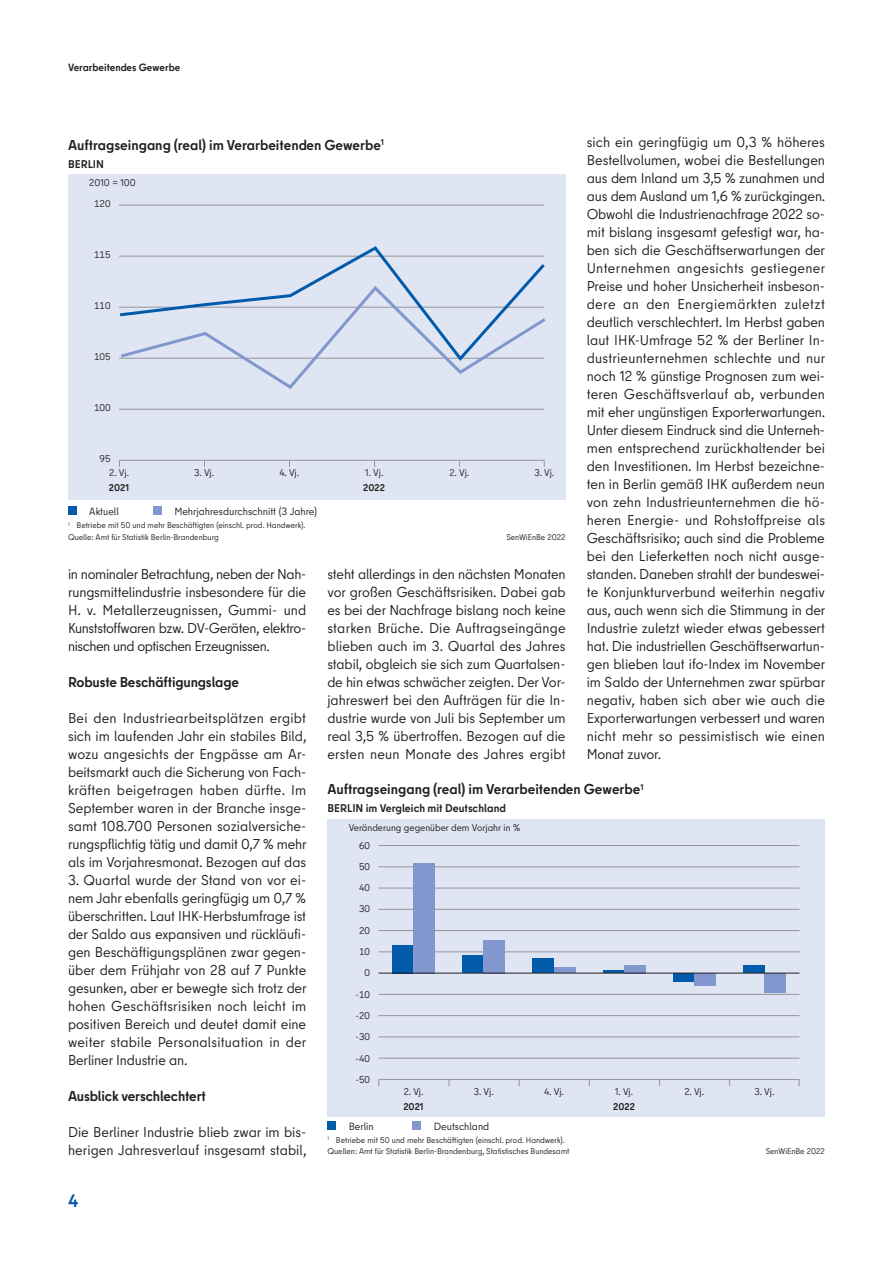
<style>
.page{position:relative;width:893px;height:1263px;background:#fff}
.page>*{position:absolute;margin:0;border:0;box-sizing:border-box;transform-origin:0 0}
.t1{font:700 18px "Berlin Type";color:#015aaa}
.Neu_Fließtext{font:14.25px/18px "Berlin Type";color:#231f20;text-align:justify}
.Neu_Über_2{font:700 14.25px "Berlin Type";letter-spacing:-.005em;color:#231f20}
.t2{font:700 11.25px "Berlin Type";color:#231f20}
.t3{font:10.5px "Berlin Type";color:#231f20}
.t4{font:700 10.5px "Berlin Type";color:#231f20}
.t5{font:9.75px/21.3px "Berlin Type";color:#231f20}
.t6{font:700 9.75px "Berlin Type";color:#231f20}
.t7{font:8.25px/11.2px "Berlin Type";color:#231f20}
</style>
<div class="page">
<div style="left:68px;top:174px;width:498px;height:325px;background:#e0e5f3"></div>
<hr style="left:119px;top:460px;width:425px;height:1px;background:#939598">
<hr style="left:119px;top:409px;width:425px;height:1px;background:#939598">
<hr style="left:119px;top:205px;width:425px;height:1px;background:#939598">
<div style="left:68px;top:506px;width:9px;height:9px;background:#015aaa"></div>
<div style="left:153px;top:506px;width:9px;height:9px;background:#8197cd"></div>
<svg style="left:249px;top:363px;width:229px;height:26px"></svg>
<svg style="left:119px;top:246px;width:427px;height:117px"></svg>
<div style="left:327px;top:819px;width:498px;height:297px;background:#e0e5f3"></div>
<hr style="left:378px;top:1079px;width:421px;height:1px;background:#939598">
<hr style="left:378px;top:1058px;width:421px;height:1px;background:#939598">
<hr style="left:378px;top:1036px;width:421px;height:1px;background:#939598">
<hr style="left:378px;top:1015px;width:421px;height:1px;background:#939598">
<hr style="left:378px;top:994px;width:421px;height:1px;background:#939598">
<hr style="left:378px;top:951px;width:421px;height:1px;background:#939598">
<hr style="left:378px;top:930px;width:421px;height:1px;background:#939598">
<hr style="left:378px;top:909px;width:421px;height:1px;background:#939598">
<hr style="left:378px;top:888px;width:421px;height:1px;background:#939598">
<hr style="left:378px;top:866px;width:421px;height:1px;background:#939598">
<hr style="left:378px;top:845px;width:421px;height:1px;background:#939598">
<div style="left:327px;top:1121px;width:9px;height:9px;background:#015aaa"></div>
<div style="left:412px;top:1121px;width:9px;height:9px;background:#8197cd"></div>
<div style="left:392px;top:945px;width:22px;height:28px;background:#015aaa"></div>
<div style="left:463px;top:956px;width:21px;height:17px;background:#015aaa"></div>
<div style="left:533px;top:958px;width:21px;height:15px;background:#015aaa"></div>
<hr style="left:603px;top:970px;width:21px;height:3px;background:#015aaa">
<div style="left:743px;top:965px;width:21px;height:8px;background:#015aaa"></div>
<div style="left:673px;top:973px;width:21px;height:8px;background:#015aaa"></div>
<div style="left:414px;top:863px;width:21px;height:110px;background:#8197cd"></div>
<div style="left:484px;top:940px;width:21px;height:33px;background:#8197cd"></div>
<div style="left:554px;top:967px;width:21px;height:6px;background:#8197cd"></div>
<div style="left:624px;top:965px;width:21px;height:8px;background:#8197cd"></div>
<div style="left:694px;top:973px;width:22px;height:13px;background:#8197cd"></div>
<div style="left:764px;top:973px;width:22px;height:19px;background:#8197cd"></div>
<hr style="left:378px;top:973px;width:421px;height:1px;background:#231f20">
<p class="t4" style="left:68px;top:61px;width:114px">Verarbeitendes Gewerbe</p>
<p class="Neu_Fließtext" style="left:587px;top:133px;width:240px">sich ein geringfügig um 0,3 % höheres Bestellvolumen, wobei die Bestellungen aus dem Inland um 3,5 % zunahmen und aus dem Ausland um 1,6 % zurückgingen.<br>Obwohl die Industrienachfrage 2022 so&shy;mit bislang insgesamt gefestigt war, ha&shy;ben sich die Geschäftserwartungen der Unternehmen angesichts gestiegener Preise und hoher Unsicherheit insbeson&shy;dere an den Energiemärkten zuletzt deutlich verschlechtert. Im Herbst gaben laut IHK-Umfrage 52 % der Berliner In&shy;dustrieunternehmen schlechte und nur noch 12 % günstige Prognosen zum wei&shy;teren Geschäftsverlauf ab, verbunden mit eher ungünstigen Exporterwartungen.<br>Unter diesem Eindruck sind die Unterneh&shy;men entsprechend zurückhaltender bei den Investitionen. Im Herbst bezeichne&shy;ten in Berlin gemäß IHK außerdem neun von zehn Industrieunternehmen die hö&shy;heren Energie- und Rohstoffpreise als Geschäftsrisiko; auch sind die Probleme bei den Lieferketten noch nicht ausge&shy;standen. Daneben strahlt der bundeswei&shy;te Konjunkturverbund weiterhin negativ aus, auch wenn sich die Stimmung in der Industrie zuletzt wieder etwas gebessert hat. Die industriellen Geschäftserwartun&shy;gen blieben laut ifo-Index im November im Saldo der Unternehmen zwar spürbar negativ, haben sich aber wie auch die Exporterwartungen verbessert und waren nicht mehr so pessimistisch wie einen Monat zuvor.</p>
<p class="Neu_Über_2" style="left:68px;top:136px;width:318px">Auftragseingang (real) im Verarbeitenden Gewerbe<sup>1</sup></p>
<p class="t2" style="left:68px;top:156px;width:38px">BERLIN</p>
<p class="t5" style="left:89px;top:172px;width:48px">2010 = 100</p>
<p class="t5" style="left:94px;top:193px;width:18px">120</p>
<p class="t5" style="left:94px;top:244px;width:18px">115</p>
<p class="t5" style="left:94px;top:295px;width:18px">110</p>
<p class="t5" style="left:94px;top:346px;width:18px">105</p>
<p class="t5" style="left:94px;top:397px;width:18px">100</p>
<p class="t5" style="left:100px;top:448px;width:12px">95</p>
<p class="t5" style="left:109px;top:462px;width:21px">2. Vj.</p>
<p class="t5" style="left:194px;top:462px;width:21px">3. Vj.</p>
<p class="t5" style="left:279px;top:462px;width:21px">4. Vj.</p>
<p class="t5" style="left:365px;top:462px;width:20px">1. Vj.</p>
<p class="t5" style="left:449px;top:462px;width:21px">2. Vj.</p>
<p class="t5" style="left:534px;top:462px;width:21px">3. Vj.</p>
<p class="t6" style="left:109px;top:481px;width:22px">2021</p>
<p class="t6" style="left:363px;top:481px;width:23px">2022</p>
<p class="t3" style="left:89px;top:505px;width:31px">Aktuell</p>
<p class="t3" style="left:174px;top:505px;width:144px">Mehrjahresdurchschnitt (3 Jahre)</p>
<p class="t7" style="left:68px;top:520px;width:239px"><sup>1</sup> Betriebe mit 50 und mehr Beschäftigten (einschl. prod. Handwerk).<br>Quelle: Amt für Statistik Berlin-Brandenburg</p>
<p class="t7" style="left:506px;top:531px;width:61px">SenWiEnBe 2022</p>
<p class="Neu_Fließtext" style="left:68px;top:565px;width:240px">in nominaler Betrachtung, neben der Nah&shy;rungsmittelindustrie insbesondere für die H. v. Metallerzeugnissen, Gummi- und Kunststoffwaren bzw. DV-Geräten, elektro&shy;nischen und optischen Erzeugnissen.</p>
<p class="Neu_Über_2" style="left:68px;top:673px;width:173px">Robuste Beschäftigungslage</p>
<p class="Neu_Fließtext" style="left:68px;top:709px;width:240px">Bei den Industriearbeitsplätzen ergibt sich im laufenden Jahr ein stabiles Bild, wozu angesichts der Engpässe am Ar&shy;beitsmarkt auch die Sicherung von Fach&shy;kräften beigetragen haben dürfte. Im September waren in der Branche insge&shy;samt 108.700 Personen sozialversiche&shy;rungspflichtig tätig und damit 0,7 % mehr als im Vorjahresmonat. Bezogen auf das</p>
<p class="Neu_Fließtext" style="left:68px;top:871px;width:240px">3. Quartal wurde der Stand von vor ei&shy;nem Jahr ebenfalls geringfügig um 0,7 % überschritten. Laut IHK-Herbstumfrage ist der Saldo aus expansiven und rückläufi&shy;gen Beschäftigungsplänen zwar gegen&shy;über dem Frühjahr von 28 auf 7 Punkte gesunken, aber er bewegte sich trotz der hohen Geschäftsrisiken noch leicht im positiven Bereich und deutet damit eine weiter stabile Personalsituation in der Berliner Industrie an.</p>
<p class="Neu_Über_2" style="left:68px;top:1087px;width:139px">Ausblick verschlechtert</p>
<p class="Neu_Fließtext" style="left:68px;top:1123px;width:240px">Die Berliner Industrie blieb zwar im bis&shy;herigen Jahresverlauf insgesamt stabil,</p>
<p class="Neu_Fließtext" style="left:327px;top:565px;width:240px">steht allerdings in den nächsten Monaten vor großen Geschäftsrisiken. Dabei gab es bei der Nachfrage bislang noch keine starken Brüche. Die Auftragseingänge blieben auch im 3. Quartal des Jahres stabil, obgleich sie sich zum Quartalsen&shy;de hin etwas schwächer zeigten. Der Vor&shy;jahreswert bei den Aufträgen für die In&shy;dustrie wurde von Juli bis September um real 3,5 % übertroffen. Bezogen auf die ersten neun Monate des Jahres ergibt</p>
<p class="Neu_Über_2" style="left:327px;top:780px;width:318px">Auftragseingang (real) im Verarbeitenden Gewerbe<sup>1</sup></p>
<p class="t2" style="left:327px;top:801px;width:180px">BERLIN im Vergleich mit Deutschland</p>
<p class="t5" style="left:359px;top:819px;width:163px;line-height:17.4px;text-indent:-10px">Veränderung gegenüber dem Vorjahr in %<br>60</p>
<p class="t5" style="left:356px;top:856px;width:16px;text-align:right">50<br>40<br>30<br>20<br>10<br>0 -10 -20 -30 -40 -50</p>
<p class="t5" style="left:404px;top:1081px;width:21px">2. Vj.</p>
<p class="t5" style="left:474px;top:1081px;width:21px">3. Vj.</p>
<p class="t5" style="left:544px;top:1081px;width:21px">4. Vj.</p>
<p class="t5" style="left:615px;top:1081px;width:20px">1. Vj.</p>
<p class="t5" style="left:684px;top:1081px;width:21px">2. Vj.</p>
<p class="t5" style="left:754px;top:1081px;width:21px">3. Vj.</p>
<p class="t6" style="left:403px;top:1100px;width:22px">2021</p>
<p class="t6" style="left:613px;top:1100px;width:23px">2022</p>
<p class="t3" style="left:349px;top:1119px;width:27px">Berlin</p>
<p class="t3" style="left:434px;top:1119px;width:57px">Deutschland</p>
<p class="t7" style="left:327px;top:1135px;width:243px"><sup>1</sup> Betriebe mit 50 und mehr Beschäftigten (einschl. prod. Handwerk).<br>Quellen: Amt für Statistik Berlin-Brandenburg, Statistisches Bundesamt</p>
<p class="t7" style="left:766px;top:1146px;width:61px">SenWiEnBe 2022</p>
<p class="t1" style="left:68px;top:1189px;width:12px">4</p>
</div>
